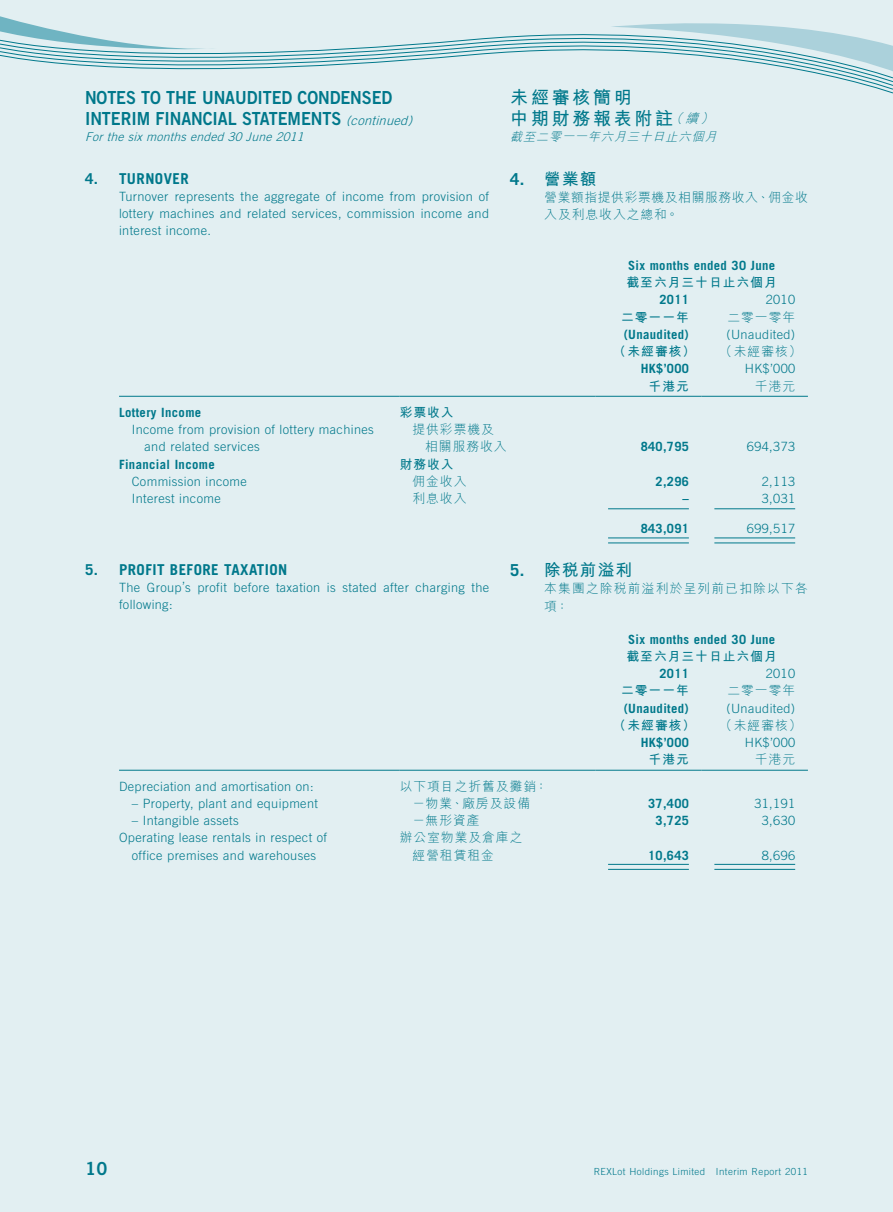
<style>
.page{position:relative;width:893px;height:1212px;background:#e2eff2}
.page>*{position:absolute;margin:0;border:0;box-sizing:border-box;transform-origin:0 0}
.t1{font:18px/21px "Trade Gothic LT Std Bd 2";letter-spacing:-.005em;color:#00788b;scale:.9 1}
.t2{font:700 18px/21px "M Hei HK";letter-spacing:.15em;color:#00788b}
.t3{font:18px "Trade Gothic LT Std Bd 2";letter-spacing:-.005em;color:#00788b}
.C_Heading_1{font:700 16.5px "M Hei HK";letter-spacing:.08em;color:#00788b}
.Heading_1{font:700 15px "Trade Gothic LT Std";letter-spacing:.03em;color:#00788b}
.Body_Text{font:300 12.75px/17.2px "Trade Gothic LT Std";letter-spacing:.03em;color:#00788b}
.Body_Text-2{font:700 12.75px "Trade Gothic LT Std";letter-spacing:.03em;color:#00788b}
.Body_Text-3{font:300 12.75px/17.2px "M Hei HK";letter-spacing:.08em;color:#00788b}
.Body_Text-4{font:700 12.75px "M Hei HK";letter-spacing:.08em;color:#00788b}
.C_Body_Text{font:300 12.75px/17.2px "M Hei HK";letter-spacing:.05em;color:#00788b}
.C_Body_Text-2{font:300 12.75px/17.2px "M Hei HK";letter-spacing:.08em;color:#00788b}
.t4{font:italic 300 12px "Trade Gothic LT Std";color:#00788b}
.t5{font:italic 300 12px "M Hei HK";color:#00788b}
.t6{font:300 9.75px "Trade Gothic LT Std";letter-spacing:.045em;color:#00788b}
.s1{font-family:"Trade Gothic LT Std";font-weight:300;font-style:italic;font-size:12.75px}
.s2{font-weight:300;font-style:italic;font-size:12.75px}
.s3{font-family:"Trade Gothic LT Std"}
</style>
<div class="page">
<svg style="left:0;top:34px;width:610px;height:36px"></svg>
<svg style="left:0;top:16px;width:216px;height:39px"></svg>
<svg style="left:610px;top:23px;width:283px;height:70px"></svg>
<hr style="left:119px;top:396px;width:281px;height:1px;background:#00788b">
<hr style="left:400px;top:396px;width:195px;height:1px;background:#00788b">
<hr style="left:595px;top:396px;width:107px;height:1px;background:#00788b">
<hr style="left:702px;top:396px;width:106px;height:1px;background:#00788b">
<hr style="left:608px;top:508px;width:81px;height:1px;background:#00788b">
<hr style="left:714px;top:508px;width:81px;height:1px;background:#00788b">
<hr style="left:608px;top:537px;width:81px;height:1px;background:#00788b">
<hr style="left:608px;top:542px;width:81px;height:1px;background:#00788b">
<hr style="left:714px;top:537px;width:81px;height:1px;background:#00788b">
<hr style="left:714px;top:542px;width:81px;height:1px;background:#00788b">
<hr style="left:119px;top:770px;width:281px;height:1px;background:#00788b">
<hr style="left:400px;top:770px;width:195px;height:1px;background:#00788b">
<hr style="left:595px;top:770px;width:107px;height:1px;background:#00788b">
<hr style="left:702px;top:770px;width:106px;height:1px;background:#00788b">
<hr style="left:608px;top:864px;width:81px;height:1px;background:#00788b">
<hr style="left:608px;top:869px;width:81px;height:1px;background:#00788b">
<hr style="left:714px;top:864px;width:81px;height:1px;background:#00788b">
<hr style="left:714px;top:869px;width:81px;height:1px;background:#00788b">
<h1 class="t1" style="left:85px;top:87px;width:369px">NOTES TO THE UNAUDITED CONDENSED<br>INTERIM FINANCIAL STATEMENTS <span class="s1">(continued)</span></h1>
<p class="t4" style="left:85px;top:130px;width:224px">For the six months ended 30 June 2011</p>
<p class="Heading_1" style="left:85px;top:169px;width:105px">4. TURNOVER</p>
<p class="Body_Text" style="left:119px;top:187px;width:372px;text-align:justify">Turnover represents the aggregate of income from provision of lottery machines and related services, commission income and interest income.</p>
<h1 class="t2" style="left:510px;top:85px;width:208px">未經審核簡明<br>中期財務報表附註<span class="s2">（續）</span></h1>
<p class="t5" style="left:510px;top:131px;width:211px">截至二零一一年六月三十日止六個月</p>
<p class="C_Heading_1" style="left:510px;top:167px;width:88px"><span class="s3">4.</span> 營業額</p>
<p class="C_Body_Text" style="left:544px;top:189px;width:265px">營業額指提供彩票機及相關服務收入、佣金收入及利息收入之總和。</p>
<p class="Body_Text-2" style="left:628px;top:257px;width:149px">Six months ended 30 June</p>
<p class="Body_Text-4" style="left:626px;top:273px;width:152px">截至六月三十日止六個月</p>
<p class="Body_Text-2" style="left:659px;top:292px;width:31px">2011</p>
<p class="Body_Text" style="left:766px;top:291px;width:31px">2010</p>
<p class="Body_Text-4" style="left:621px;top:308px;width:69px">二零一一年</p>
<p class="Body_Text-3" style="left:727px;top:308px;width:69px">二零一零年</p>
<p class="Body_Text-2" style="left:624px;top:326px;width:67px">(Unaudited)</p>
<p class="Body_Text" style="left:726px;top:325px;width:70px">(Unaudited)</p>
<p class="Body_Text-4" style="left:613px;top:342px;width:84px">（未經審核）</p>
<p class="Body_Text-3" style="left:719px;top:342px;width:84px">（未經審核）</p>
<p class="Body_Text-2" style="left:641px;top:361px;width:50px">HK$’000</p>
<p class="Body_Text" style="left:745px;top:360px;width:52px">HK$’000</p>
<p class="Body_Text-4" style="left:649px;top:377px;width:42px">千港元</p>
<p class="Body_Text-3" style="left:755px;top:377px;width:42px">千港元</p>
<p class="Body_Text-2" style="left:119px;top:404px;width:84px">Lottery Income</p>
<p class="Body_Text-4" style="left:400px;top:403px;width:55px">彩票收入</p>
<p class="Body_Text" style="left:145px;top:421px;width:231px;text-indent:-13px">Income from provision of lottery machines and related services</p>
<p class="Body_Text-3" style="left:425px;top:420px;width:83px;text-indent:-13px">提供彩票機及相關服務收入</p>
<p class="Body_Text-2" style="left:641px;top:439px;width:50px">840,795</p>
<p class="Body_Text" style="left:747px;top:438px;width:50px">694,373</p>
<p class="Body_Text-2" style="left:119px;top:456px;width:97px">Financial Income</p>
<p class="Body_Text-4" style="left:400px;top:455px;width:55px">財務收入</p>
<p class="Body_Text" style="left:132px;top:472px;width:117px">Commission income</p>
<p class="Body_Text-3" style="left:412px;top:472px;width:55px">佣金收入</p>
<p class="Body_Text-2" style="left:656px;top:473px;width:35px">2,296</p>
<p class="Body_Text" style="left:762px;top:472px;width:35px">2,113</p>
<p class="Body_Text" style="left:132px;top:490px;width:90px">Interest income</p>
<p class="Body_Text-3" style="left:412px;top:489px;width:55px">利息收入</p>
<p class="Body_Text-2" style="left:682px;top:491px;width:8px">–</p>
<p class="Body_Text" style="left:762px;top:490px;width:35px">3,031</p>
<p class="Body_Text-2" style="left:641px;top:521px;width:50px">843,091</p>
<p class="Body_Text" style="left:747px;top:520px;width:50px">699,517</p>
<p class="Heading_1" style="left:85px;top:560px;width:204px">5. PROFIT BEFORE TAXATION</p>
<p class="Body_Text" style="left:119px;top:579px;width:372px">The Group’s profit before taxation is stated after charging the following:</p>
<p class="Body_Text-2" style="left:628px;top:631px;width:149px">Six months ended 30 June</p>
<p class="Body_Text-4" style="left:626px;top:647px;width:152px">截至六月三十日止六個月</p>
<p class="Body_Text-2" style="left:659px;top:666px;width:31px">2011</p>
<p class="Body_Text" style="left:766px;top:665px;width:31px">2010</p>
<p class="Body_Text-4" style="left:621px;top:681px;width:69px">二零一一年</p>
<p class="Body_Text-3" style="left:727px;top:682px;width:69px">二零一零年</p>
<p class="Body_Text-2" style="left:624px;top:700px;width:67px">(Unaudited)</p>
<p class="Body_Text" style="left:726px;top:699px;width:70px">(Unaudited)</p>
<p class="Body_Text-4" style="left:613px;top:716px;width:84px">（未經審核）</p>
<p class="Body_Text-3" style="left:719px;top:716px;width:84px">（未經審核）</p>
<p class="Body_Text-2" style="left:641px;top:735px;width:50px">HK$’000</p>
<p class="Body_Text" style="left:745px;top:734px;width:52px">HK$’000</p>
<p class="Body_Text-4" style="left:649px;top:750px;width:42px">千港元</p>
<p class="Body_Text-3" style="left:755px;top:751px;width:42px">千港元</p>
<p class="Body_Text" style="left:119px;top:777px;width:196px">Depreciation and amortisation on:</p>
<p class="Body_Text-3" style="left:400px;top:777px;width:149px">以下項目之折舊及攤銷：</p>
<p class="Body_Text" style="left:132px;top:795px;width:188px">– Property, plant and equipment</p>
<p class="Body_Text-3" style="left:412px;top:794px;width:119px">－物業、廠房及設備</p>
<p class="Body_Text-2" style="left:648px;top:795px;width:42px">37,400</p>
<p class="Body_Text" style="left:754px;top:795px;width:42px">31,191</p>
<p class="Body_Text" style="left:132px;top:812px;width:109px">– Intangible assets</p>
<p class="Body_Text-3" style="left:412px;top:812px;width:69px">－無形資產</p>
<p class="Body_Text-2" style="left:656px;top:813px;width:35px">3,725</p>
<p class="Body_Text" style="left:762px;top:812px;width:35px">3,630</p>
<p class="Body_Text" style="left:119px;top:829px;width:210px;text-align:center">Operating lease rentals in respect of office premises and warehouses</p>
<p class="Body_Text-3" style="left:412px;top:829px;width:111px;text-indent:-13px">辦公室物業及倉庫之經營租賃租金</p>
<p class="C_Heading_1" style="left:510px;top:558px;width:123px"><span class="s3">5.</span> 除稅前溢利</p>
<p class="C_Body_Text-2" style="left:544px;top:580px;width:265px">本集團之除稅前溢利於呈列前已扣除以下各項：</p>
<p class="Body_Text-2" style="left:648px;top:847px;width:42px">10,643</p>
<p class="Body_Text" style="left:762px;top:846px;width:35px">8,696</p>
<h1 class="t3" style="left:85px;top:1157px;width:24px">10</h1>
<p class="t6" style="left:594px;top:1165px;width:216px">REXLot Holdings Limited Interim Report 2011</p>
</div>
